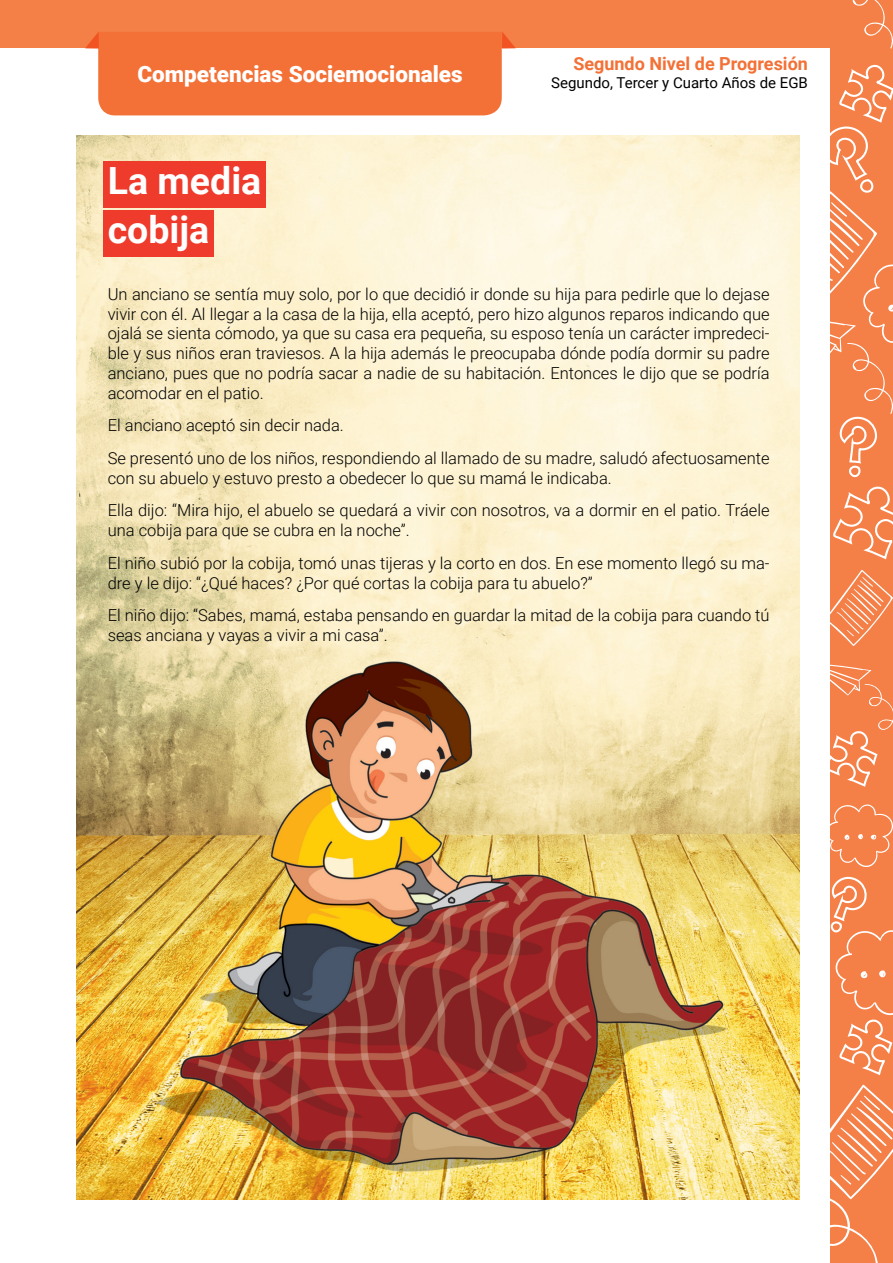
<style>
.page{position:relative;width:893px;height:1263px;background:#f47f47}
.page>*{position:absolute;margin:0;border:0;box-sizing:border-box;transform-origin:0 0}
.titulo_lecturas{font:700 37.5px "Roboto";color:#fff}
.t1{font:900 22.5px "Roboto";color:#fff}
.t2{font:700 18px "Roboto";color:#f37136}
.texto_lecturas{font:300 16.5px/19.8px "Roboto";color:#000}
.t3{font:15px "Roboto";color:#000}
</style>
<div class="page">
<div style="left:0;top:49px;width:829px;height:1214px;background:#fff"></div>
<div style="left:85px;top:32px;width:431px;height:83px;background:#f37136"></div>
<svg style="left:833px;top:486px;width:60px;height:74px"></svg>
<svg style="left:829px;top:663px;width:64px;height:125px"></svg>
<svg style="left:852px;top:0;width:41px;height:49px"></svg>
<svg style="left:681px;top:1084px;width:212px;height:179px"></svg>
<svg style="left:829px;top:570px;width:64px;height:76px"></svg>
<svg style="left:862px;top:577px;width:11px;height:10px"></svg>
<svg style="left:829px;top:803px;width:64px;height:65px"></svg>
<svg style="left:829px;top:874px;width:64px;height:203px"></svg>
<svg style="left:775px;top:63px;width:118px;height:416px"></svg>
<img style="left:77px;top:136px;width:722px;height:1063px">
<div style="left:103px;top:162px;width:163px;height:46px;background:#ef3b2c"></div>
<div style="left:103px;top:211px;width:111px;height:46px;background:#ef3b2c"></div>
<h2 class="t1" style="left:137px;top:58px;width:327px">Competencias Sociemocionales</h2>
<p class="t2" style="left:573px;top:51px;width:236px">Segundo Nivel de Progresión</p>
<p class="t3" style="left:551px;top:72px;width:258px">Segundo, Tercer y Cuarto Años de EGB</p>
<p class="titulo_lecturas" style="left:108px;top:154px;width:155px">La media</p>
<p class="titulo_lecturas" style="left:108px;top:204px;width:103px">cobija</p>
<p class="texto_lecturas" style="left:108px;top:283px;width:663px;text-align:justify">Un anciano se sentía muy solo, por lo que decidió ir donde su hija para pedirle que lo dejase vivir con él. Al llegar a la casa de la hija, ella aceptó, pero hizo algunos reparos indicando que ojalá se sienta cómodo, ya que su casa era pequeña, su esposo tenía un carácter impredeci&shy;ble y sus niños eran traviesos. A la hija además le preocupaba dónde podía dormir su padre anciano, pues que no podría sacar a nadie de su habitación. Entonces le dijo que se podría acomodar en el patio.</p>
<p class="texto_lecturas" style="left:108px;top:415px;width:238px">El anciano aceptó sin decir nada.</p>
<p class="texto_lecturas" style="left:108px;top:448px;width:663px">Se presentó uno de los niños, respondiendo al llamado de su madre, saludó afectuosamente con su abuelo y estuvo presto a obedecer lo que su mamá le indicaba.</p>
<p class="texto_lecturas" style="left:108px;top:500px;width:663px">Ella dijo: “Mira hijo, el abuelo se quedará a vivir con nosotros, va a dormir en el patio. Tráele una cobija para que se cubra en la noche”.</p>
<p class="texto_lecturas" style="left:108px;top:552px;width:663px">El niño subió por la cobija, tomó unas tijeras y la corto en dos. En ese momento llegó su ma&shy;dre y le dijo: “¿Qué haces? ¿Por qué cortas la cobija para tu abuelo?”</p>
<p class="texto_lecturas" style="left:108px;top:605px;width:663px">El niño dijo: “Sabes, mamá, estaba pensando en guardar la mitad de la cobija para cuando tú seas anciana y vayas a vivir a mi casa”.</p>
</div>
